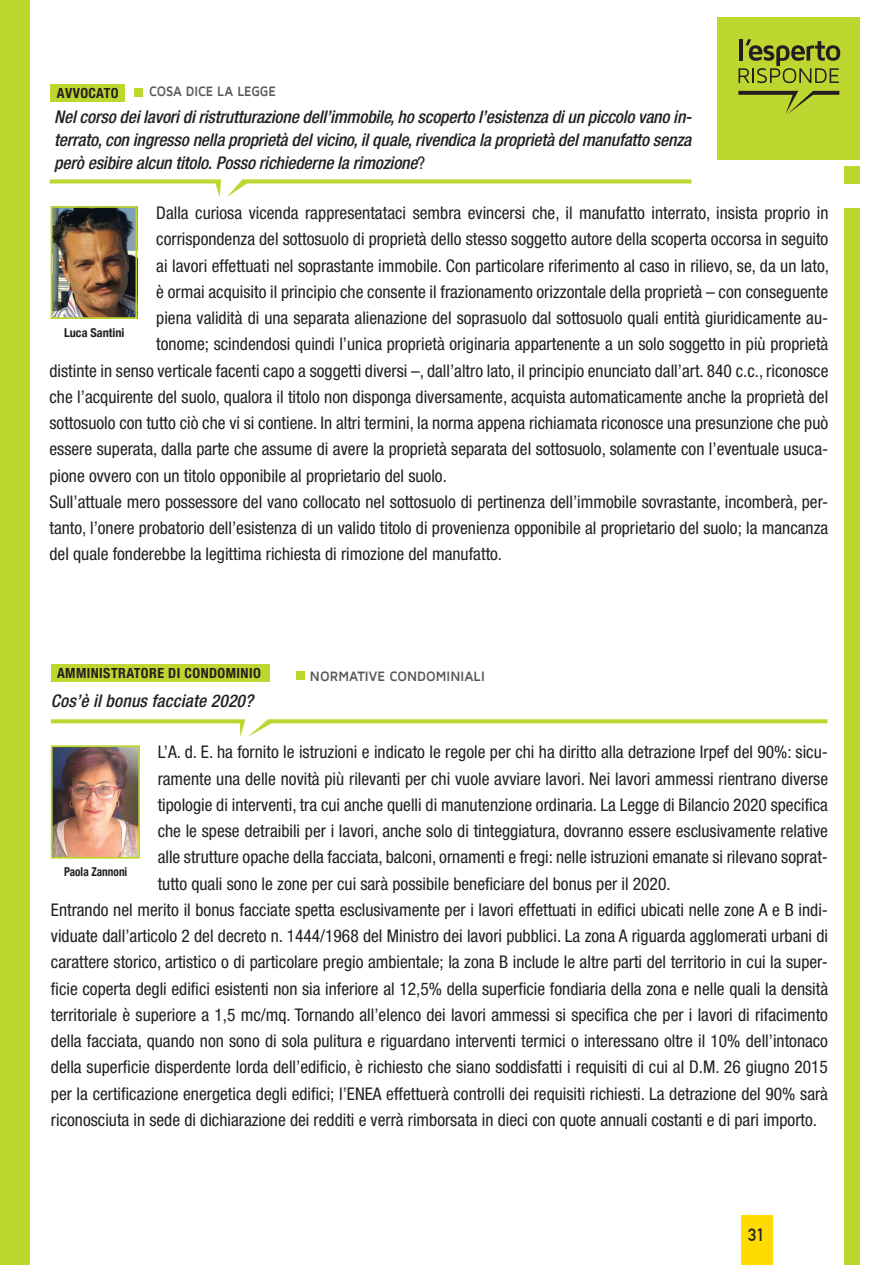
<style>
.page{position:relative;width:893px;height:1265px;background:#fff}
.page>*{position:absolute;margin:0;border:0;box-sizing:border-box;transform-origin:0 0}
.t1{font:condensed 17.5px "Helvetica Neue";color:#231f20}
.t2{font:italic 500 condensed 17.5px/22.8px "Helvetica Neue";letter-spacing:-.01em;color:#231f20;text-align:justify}
.t3{font:italic 500 condensed 17.5px "Helvetica Neue";letter-spacing:.01em;color:#231f20}
.t4{font:700 17.5px "DIN Alternate";color:#231f20}
.t5{font:700 condensed 14px "Helvetica Neue";letter-spacing:.03em;color:#231f20}
.t6{font:700 14px "Maven Pro";letter-spacing:-.005em;color:#57585a;scale:.93 1}
.t7{font:700 14px "Maven Pro";letter-spacing:-.005em;color:#57585a;scale:.9 1}
.t8{font:700 condensed 12.25px "Helvetica Neue";color:#231f20;scale:.92 1}
.t9{font:700 condensed 12.25px "Helvetica Neue";color:#231f20}
.s1{font-weight:400;font-style:normal}
</style>
<div class="page">
<div style="left:134px;top:88px;width:9px;height:9px;background:#bed630"></div>
<svg style="left:50px;top:179px;width:641px;height:18px"></svg>
<div style="left:717px;top:17px;width:142px;height:143px;background:#bed630"></div>
<svg style="left:738px;top:39px;width:102px;height:44px"></svg>
<svg style="left:738px;top:91px;width:101px;height:23px"></svg>
<div style="left:844px;top:167px;width:15px;height:17px;background:#bed630"></div>
<div style="left:50px;top:84px;width:74px;height:17px;background:#bed630"></div>
<div style="left:0;top:0;width:30px;height:1265px;background:#bed630"></div>
<div style="left:844px;top:208px;width:15px;height:1057px;background:#bed630"></div>
<div style="left:296px;top:671px;width:9px;height:9px;background:#bed630"></div>
<svg style="left:51px;top:719px;width:776px;height:18px"></svg>
<div style="left:51px;top:665px;width:219px;height:17px;background:#bed630"></div>
<img style="left:54px;top:748px;width:83px;height:108px">
<div style="left:51px;top:745px;width:89px;height:114px;border:2px solid #bed630"></div>
<img style="left:54px;top:209px;width:80px;height:107px">
<div style="left:51px;top:206px;width:86px;height:113px;border:2px solid #bed630"></div>
<div style="left:741px;top:1215px;width:31px;height:50px;background:#ffdc01"></div>
<p class="t7" style="left:149px;top:84px;width:142px">COSA DICE LA LEGGE</p>
<p class="t2" style="left:54px;top:105px;width:639px">Nel corso dei lavori di ristrutturazione dell’immobile, ho scoperto l’esistenza di un piccolo vano in&shy;terrato, con ingresso nella proprietà del vicino, il quale, rivendica la proprietà del manufatto senza però esibire alcun titolo. Posso richiederne la rimozione<span class="s1">?</span></p>
<p class="t5" style="left:57px;top:84px;width:63px">AVVOCATO</p>
<p class="t1" style="left:156px;top:203px;width:674px">Dalla curiosa vicenda rappresentataci sembra evincersi che, il manufatto interrato, insista proprio in</p>
<p class="t1" style="left:156px;top:229px;width:674px">corrispondenza del sottosuolo di proprietà dello stesso soggetto autore della scoperta occorsa in seguito</p>
<p class="t1" style="left:156px;top:255px;width:674px">ai lavori effettuati nel soprastante immobile. Con particolare riferimento al caso in rilievo, se, da un lato,</p>
<p class="t1" style="left:156px;top:282px;width:673px">è ormai acquisito il principio che consente il frazionamento orizzontale della proprietà – con conseguente</p>
<p class="t1" style="left:156px;top:308px;width:674px">piena validità di una separata alienazione del soprasuolo dal sottosuolo quali entità giuridicamente au-</p>
<p class="t1" style="left:156px;top:334px;width:673px">tonome; scindendosi quindi l’unica proprietà originaria appartenente a un solo soggetto in più proprietà</p>
<p class="t1" style="left:50px;top:360px;width:780px">distinte in senso verticale facenti capo a soggetti diversi –, dall’altro lato, il principio enunciato dall’art. 840 c.c., riconosce</p>
<p class="t1" style="left:50px;top:387px;width:780px">che l’acquirente del suolo, qualora il titolo non disponga diversamente, acquista automaticamente anche la proprietà del</p>
<p class="t1" style="left:50px;top:413px;width:780px">sottosuolo con tutto ciò che vi si contiene. In altri termini, la norma appena richiamata riconosce una presunzione che può</p>
<p class="t1" style="left:50px;top:439px;width:780px">essere superata, dalla parte che assume di avere la proprietà separata del sottosuolo, solamente con l’eventuale usuca-</p>
<p class="t1" style="left:50px;top:465px;width:399px">pione ovvero con un titolo opponibile al proprietario del suolo.</p>
<p class="t1" style="left:50px;top:492px;width:780px">Sull’attuale mero possessore del vano collocato nel sottosuolo di pertinenza dell’immobile sovrastante, incomberà, per-</p>
<p class="t1" style="left:50px;top:518px;width:780px">tanto, l’onere probatorio dell’esistenza di un valido titolo di provenienza opponibile al proprietario del suolo; la mancanza</p>
<p class="t1" style="left:50px;top:544px;width:454px">del quale fonderebbe la legittima richiesta di rimozione del manufatto.</p>
<p class="t9" style="left:64px;top:322px;width:62px">Luca Santini</p>
<p class="t5" style="left:57px;top:665px;width:205px">AMMINISTRATORE DI CONDOMINIO</p>
<p class="t6" style="left:310px;top:669px;width:190px">NORMATIVE CONDOMINIALI</p>
<p class="t3" style="left:51px;top:691px;width:204px">Cos’è il bonus facciate 2020?</p>
<p class="t1" style="left:158px;top:742px;width:672px">L’A. d. E. ha fornito le istruzioni e indicato le regole per chi ha diritto alla detrazione Irpef del 90%: sicu-</p>
<p class="t1" style="left:158px;top:768px;width:672px">ramente una delle novità più rilevanti per chi vuole avviare lavori. Nei lavori ammessi rientrano diverse</p>
<p class="t1" style="left:158px;top:795px;width:672px">tipologie di interventi, tra cui anche quelli di manutenzione ordinaria. La Legge di Bilancio 2020 specifica</p>
<p class="t1" style="left:158px;top:821px;width:672px">che le spese detraibili per i lavori, anche solo di tinteggiatura, dovranno essere esclusivamente relative</p>
<p class="t1" style="left:158px;top:847px;width:672px">alle strutture opache della facciata, balconi, ornamenti e fregi: nelle istruzioni emanate si rilevano soprat-</p>
<p class="t1" style="left:158px;top:873px;width:514px">tutto quali sono le zone per cui sarà possibile beneficiare del bonus per il 2020.</p>
<p class="t1" style="left:51px;top:900px;width:779px">Entrando nel merito il bonus facciate spetta esclusivamente per i lavori effettuati in edifici ubicati nelle zone A e B indi-</p>
<p class="t1" style="left:51px;top:926px;width:779px">viduate dall’articolo 2 del decreto n. 1444/1968 del Ministro dei lavori pubblici. La zona A riguarda agglomerati urbani di</p>
<p class="t1" style="left:51px;top:952px;width:779px">carattere storico, artistico o di particolare pregio ambientale; la zona B include le altre parti del territorio in cui la super-</p>
<p class="t1" style="left:51px;top:978px;width:779px">ficie coperta degli edifici esistenti non sia inferiore al 12,5% della superficie fondiaria della zona e nelle quali la densità</p>
<p class="t1" style="left:51px;top:1005px;width:778px">territoriale è superiore a 1,5 mc/mq. Tornando all’elenco dei lavori ammessi si specifica che per i lavori di rifacimento</p>
<p class="t1" style="left:51px;top:1031px;width:779px">della facciata, quando non sono di sola pulitura e riguardano interventi termici o interessano oltre il 10% dell’intonaco</p>
<p class="t1" style="left:51px;top:1057px;width:778px">della superficie disperdente lorda dell’edificio, è richiesto che siano soddisfatti i requisiti di cui al D.M. 26 giugno 2015</p>
<p class="t1" style="left:51px;top:1083px;width:779px">per la certificazione energetica degli edifici; l’ENEA effettuerà controlli dei requisiti richiesti. La detrazione del 90% sarà</p>
<p class="t1" style="left:51px;top:1110px;width:768px">riconosciuta in sede di dichiarazione dei redditi e verrà rimborsata in dieci con quote annuali costanti e di pari importo.</p>
<p class="t8" style="left:64px;top:862px;width:70px">Paola Zannoni</p>
<p class="t4" style="left:748px;top:1222px;width:18px">31</p>
</div>
